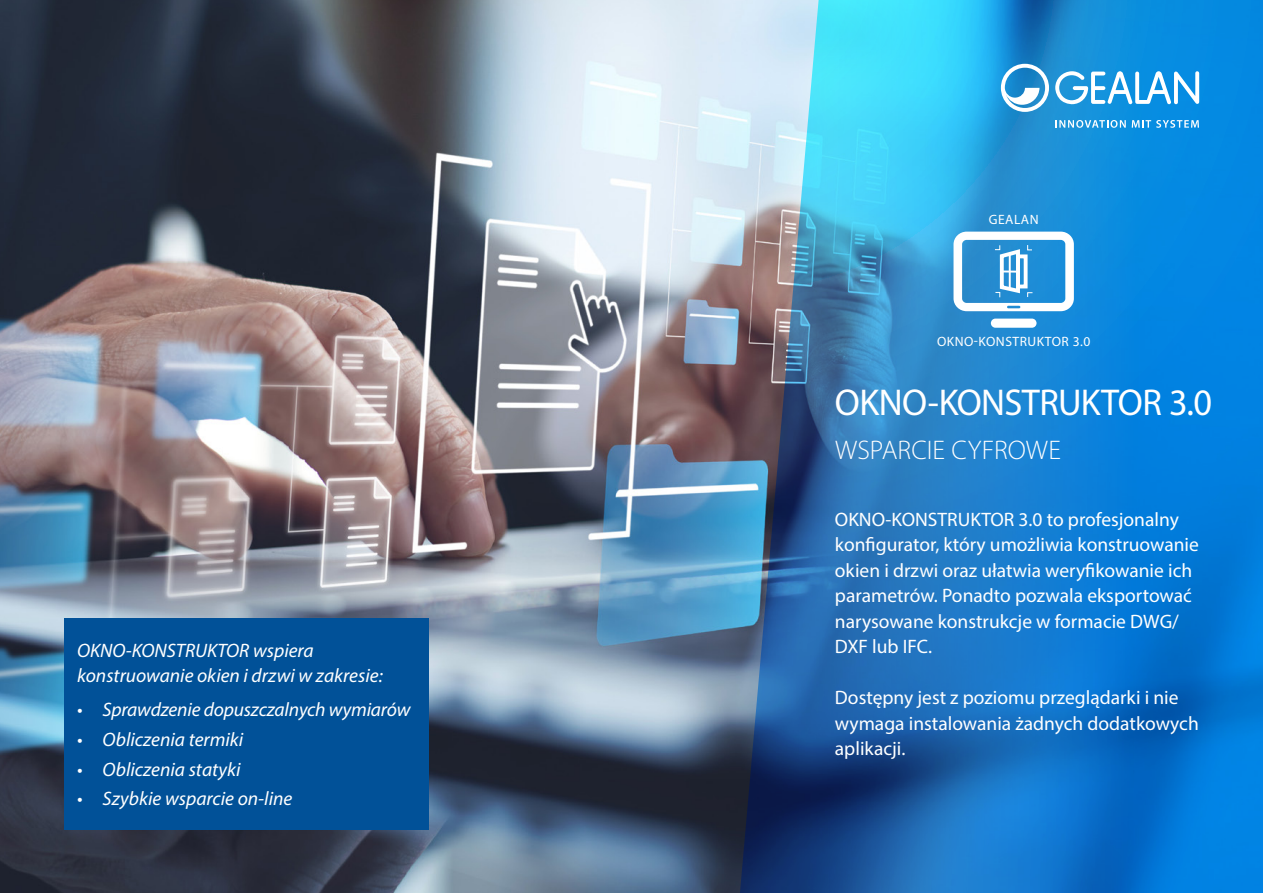
<style>
.page{position:relative;width:1263px;height:893px;background:#fff}
.page>*{position:absolute;margin:0;border:0;box-sizing:border-box;transform-origin:0 0}
.Fließtext{font:37.5px "Myriad Pro";letter-spacing:-.015em;color:#fff}
.Fließtext-2{font:300 27px "Myriad Pro";letter-spacing:.005em;color:#fff}
.t1{font:19.5px/25.5px "Myriad Pro";color:#fff}
.t2{font:italic 19.5px/25.5px "Myriad Pro";color:#fff}
.t3{font:13.5px "Myriad Pro";letter-spacing:.035em;color:#fff}
</style>
<div class="page">
<img style="left:0;top:0;width:740px;height:893px">
<svg style="left:740px;top:0;width:523px;height:893px;background:#2283c9"></svg>
<svg style="left:1001px;top:64px;width:48px;height:48px"></svg>
<svg style="left:1055px;top:71px;width:144px;height:33px"></svg>
<svg style="left:1055px;top:120px;width:71px;height:8px"></svg>
<svg style="left:1132px;top:120px;width:67px;height:8px"></svg>
<div style="left:64px;top:618px;width:365px;height:211px;background:#015198"></div>
<div style="left:991px;top:319px;width:45px;height:9px;background:#fff;border-radius:5px"></div>
<svg style="left:953px;top:232px;width:121px;height:79px"></svg>
<p class="t2" style="left:77px;top:637px;width:307px">OKNO-KONSTRUKTOR wspiera konstruowanie okien i drzwi w zakresie:</p>
<p class="t2" style="left:77px;top:696px;width:335px">• Sprawdzenie dopuszczalnych wymiarów</p>
<p class="t2" style="left:77px;top:726px;width:168px">• Obliczenia termiki</p>
<p class="t2" style="left:77px;top:756px;width:165px">• Obliczenia statyki</p>
<p class="t2" style="left:77px;top:786px;width:217px">• Szybkie wsparcie on-line</p>
<p class="t3" style="left:989px;top:211px;width:51px">GEALAN</p>
<p class="t3" style="left:937px;top:333px;width:155px">OKNO-KONSTRUKTOR 3.0</p>
<p class="Fließtext" style="left:835px;top:379px;width:379px">OKNO-KONSTRUKTOR 3.0</p>
<p class="Fließtext-2" style="left:835px;top:434px;width:227px">WSPARCIE CYFROWE</p>
<p class="t1" style="left:835px;top:506px;width:365px">OKNO-KONSTRUKTOR 3.0 to profesjonalny konfigurator, który umożliwia konstruowanie okien i drzwi oraz ułatwia weryfikowanie ich parametrów. Ponadto pozwala eksportować narysowane konstrukcje w formacie DWG/ DXF lub IFC.</p>
<p class="t1" style="left:835px;top:685px;width:365px">Dostępny jest z poziomu przeglądarki i nie wymaga instalowania żadnych dodatkowych aplikacji.</p>
</div>
